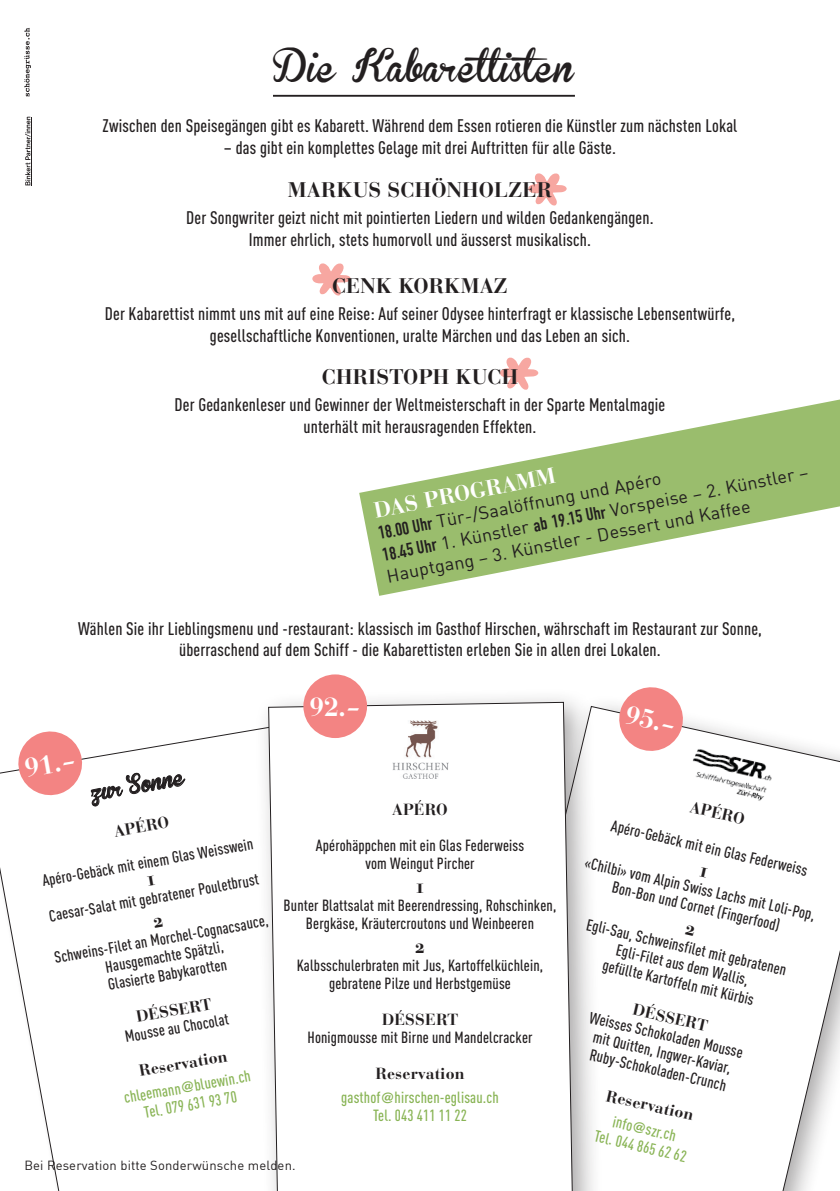
<style>
.page{position:relative;width:840px;height:1191px;background:#fff}
.page>*{position:absolute;margin:0;border:0;box-sizing:border-box;transform-origin:0 0}
.t1{font:32px "Brannboll Fet";letter-spacing:.01em;color:#231f20}
.t2{font:700 26.2px "Bauer Bodoni";color:#fff}
.t3{font:22px "Bauer Bodoni Bold Os F";color:#fff}
.t4{font:21px "Bauer Bodoni Bold Os F";letter-spacing:.01em;color:#231f20}
.t5{font:20px "Bauer Bodoni Bold Os F";color:#231f20}
.t6{font:18.4px "Brannboll Fet";color:#231f20}
.t7{font:500 18px "DIN Cond";letter-spacing:.01em;color:#231f20}
.t8{font:18px/22px "DIN";color:#231f20}
.t9{font:500 16px/18px "DIN Cond";letter-spacing:.01em;color:#231f20;text-align:center}
.t10{font:500 16px "DIN Cond";letter-spacing:.01em;color:#89b455}
.t11{font:16px "Bauer Bodoni Bold Os F";letter-spacing:.01em;color:#231f20}
.t12{font:13px "DIN";letter-spacing:.01em;color:#231f20}
.s1{font-family:"DIN Condensed";font-weight:700}
.s2{font-family:"Helvetica";font-weight:700;font-size:14px}
</style>
<div class="page">
<svg style="left:603px;top:706px;width:236px;height:485px"></svg>
<svg style="left:614px;top:687px;width:73px;height:68px"></svg>
<hr style="left:273px;top:95px;width:301px;height:2px;background:#231f20">
<svg style="left:0;top:729px;width:253px;height:462px"></svg>
<svg style="left:14px;top:729px;width:171px;height:77px"></svg>
<svg style="left:359px;top:399px;width:480px;height:197px;fill:#9abd6d"></svg>
<svg style="left:24px;top:28px;width:7px;height:68px"></svg>
<svg style="left:312px;top:263px;width:38px;height:33px"></svg>
<svg style="left:528px;top:173px;width:38px;height:33px"></svg>
<svg style="left:500px;top:357px;width:38px;height:33px"></svg>
<svg style="left:25px;top:117px;width:5px;height:68px"></svg>
<hr style="left:31px;top:117px;width:1px;height:68px;background:#231f20">
<div style="left:253px;top:687px;width:350px;height:504px;background:#231f20;opacity:.4"></div>
<svg style="left:268px;top:702px;width:304px;height:489px"></svg>
<img style="left:392px;top:720px;width:56px;height:58px">
<div style="left:303px;top:674px;width:64px;height:64px;background:#f38483;border-radius:50%"></div>
<img style="left:685px;top:745px;width:92px;height:59px">
<svg style="left:699px;top:866px;width:8px;height:11px"></svg>
<svg style="left:685px;top:925px;width:10px;height:11px"></svg>
<svg style="left:147px;top:875px;width:8px;height:11px"></svg>
<svg style="left:153px;top:916px;width:10px;height:11px"></svg>
<p class="t1" style="left:273px;top:51px;width:302px">Die Kabarettisten</p>
<p class="t7" style="left:102px;top:115px;width:636px">Zwischen den Speisegängen gibt es Kabarett. Während dem Essen rotieren die Künstler zum nächsten Lokal</p>
<p class="t7" style="left:224px;top:137px;width:393px">– das gibt ein komplettes Gelage mit drei Auftritten für alle Gäste.</p>
<p class="t4" style="left:288px;top:177px;width:265px">MARKUS SCHÖNHOLZER</p>
<p class="t7" style="left:186px;top:207px;width:468px">Der Songwriter geizt nicht mit pointierten Liedern und wilden Gedankengängen.</p>
<p class="t7" style="left:249px;top:229px;width:343px">Immer ehrlich, stets humorvoll und äusserst musikalisch.</p>
<p class="t4" style="left:332px;top:273px;width:177px">CENK KORKMAZ</p>
<p class="t7" style="left:105px;top:303px;width:631px">Der Kabarettist nimmt uns mit auf eine Reise: Auf seiner Odysee hinterfragt er klassische Lebensentwürfe,</p>
<p class="t7" style="left:210px;top:325px;width:421px">gesellschaftliche Konventionen, uralte Märchen und das Leben an sich.</p>
<p class="t4" style="left:322px;top:364px;width:197px">CHRISTOPH KUCH</p>
<p class="t7" style="left:174px;top:394px;width:492px">Der Gedankenleser und Gewinner der Weltmeisterschaft in der Sparte Mentalmagie</p>
<p class="t7" style="left:303px;top:416px;width:234px">unterhält mit herausragenden Effekten.</p>
<p class="t3" style="left:371px;top:497px;width:186px;rotate:-11deg">DAS PROGRAMM</p>
<p class="t8" style="left:380px;top:543px;width:434px;rotate:-11deg"><span class="s1">18.45 Uhr</span> 1. Künstler <span class="s1">ab 19.15 Uhr</span> Vorspeise – 2. Künstler –<br>Hauptgang – 3. Künstler - Dessert und Kaffee</p>
<p class="t8" style="left:376px;top:522px;width:289px;rotate:-11deg"><span class="s1">18.00 Uhr</span> Tür-/Saalöffnung und Apéro</p>
<p class="t7" style="left:78px;top:618px;width:685px">Wählen Sie ihr Lieblingsmenu und -restaurant: klassisch im Gasthof Hirschen, währschaft im Restaurant zur Sonne,</p>
<p class="t7" style="left:179px;top:639px;width:483px">überraschend auf dem Schiff - die Kabarettisten erleben Sie in allen drei Lokalen.</p>
<p class="t2" style="left:22px;top:752px;width:53px;rotate:-10deg">91.-</p>
<p class="t6" style="left:89px;top:783px;width:95px;rotate:-10deg">zur Sonne</p>
<p class="t11" style="left:112px;top:822px;width:57px;rotate:-10deg">APÉRO</p>
<p class="t9" style="left:41px;top:871px;width:215px;rotate:-10deg">Apéro-Gebäck mit einem Glas Weisswein</p>
<p class="t9" style="left:48px;top:906px;width:214px;rotate:-10deg">Caesar-Salat mit gebratener Pouletbrust</p>
<p class="t9" style="left:53px;top:948px;width:218px;rotate:-10deg">Schweins-Filet an Morchel-Cognacsauce,</p>
<p class="t9" style="left:104px;top:957px;width:121px;rotate:-10deg">Hausgemachte Spätzli,</p>
<p class="t9" style="left:107px;top:975px;width:122px;rotate:-10deg">Glasierte Babykarotten</p>
<p class="t11" style="left:134px;top:1007px;width:78px;rotate:-10deg">DÉSSERT</p>
<p class="t9" style="left:124px;top:1027px;width:106px;rotate:-10deg">Mousse au Chocolat</p>
<p class="t11" style="left:137px;top:1061px;width:91px;rotate:-10deg">Reservation</p>
<p class="t10" style="left:122px;top:1088px;width:130px;rotate:-10deg">chleemann<span class="s2">@</span>bluewin.ch</p>
<p class="t10" style="left:142px;top:1103px;width:95px;rotate:-10deg">Tel. 079 631 93 70</p>
<p class="t2" style="left:309px;top:691px;width:53px">92.-</p>
<p class="t11" style="left:392px;top:800px;width:57px">APÉRO</p>
<p class="t9" style="left:316px;top:836px;width:209px">Apérohäppchen mit ein Glas Federweiss</p>
<p class="t9" style="left:365px;top:854px;width:111px">vom Weingut Pircher</p>
<p class="t5" style="left:416px;top:874px;width:9px">1</p>
<p class="t9" style="left:283px;top:896px;width:274px">Bunter Blattsalat mit Beerendressing, Rohschinken,<br>Bergkäse, Kräutercroutons und Weinbeeren</p>
<p class="t5" style="left:415px;top:934px;width:11px">2</p>
<p class="t9" style="left:296px;top:956px;width:248px">Kalbsschulerbraten mit Jus, Kartoffelküchlein, gebratene Pilze und Herbstgemüse</p>
<p class="t11" style="left:381px;top:1010px;width:78px">DÉSSERT</p>
<p class="t9" style="left:307px;top:1028px;width:226px">Honigmousse mit Birne und Mandelcracker</p>
<p class="t11" style="left:375px;top:1064px;width:91px">Reservation</p>
<p class="t10" style="left:341px;top:1088px;width:159px">gasthof<span class="s2">@</span>hirschen-eglisau.ch</p>
<p class="t10" style="left:373px;top:1106px;width:95px">Tel. 043 411 11 22</p>
<p class="t12" style="left:24px;top:1157px;width:272px">Bei Reservation bitte Sonderwünsche melden.</p>
<p class="t2" style="left:629px;top:698px;width:53px;rotate:13deg">95.-</p>
<p class="t11" style="left:692px;top:797px;width:57px;rotate:13deg">APÉRO</p>
<p class="t9" style="left:613px;top:816px;width:202px;rotate:13deg">Apéro-Gebäck mit ein Glas Federweiss</p>
<p class="t9" style="left:587px;top:853px;width:237px;rotate:13deg">«Chilbi» vom Alpin Swiss Lachs mit Loli-Pop,</p>
<p class="t9" style="left:614px;top:877px;width:173px;rotate:13deg">Bon-Bon und Cornet (Fingerfood)</p>
<p class="t9" style="left:588px;top:915px;width:206px;rotate:13deg">Egli-Sau, Schweinsfilet mit gebratenen</p>
<p class="t9" style="left:618px;top:940px;width:137px;rotate:13deg">Egli-Filet aus dem Wallis,</p>
<p class="t9" style="left:604px;top:955px;width:156px;rotate:13deg">gefüllte Kartoffeln mit Kürbis</p>
<p class="t11" style="left:635px;top:999px;width:78px;rotate:13deg">DÉSSERT</p>
<p class="t9" style="left:591px;top:1008px;width:158px;rotate:13deg">Weisses Schokoladen Mousse</p>
<p class="t9" style="left:595px;top:1027px;width:142px;rotate:13deg">mit Quitten, Ingwer-Kaviar,</p>
<p class="t9" style="left:592px;top:1045px;width:141px;rotate:13deg">Ruby-Schokoladen-Crunch</p>
<p class="t11" style="left:608px;top:1085px;width:91px;rotate:13deg">Reservation</p>
<p class="t10" style="left:615px;top:1112px;width:66px;rotate:13deg">info<span class="s2">@</span>szr.ch</p>
<p class="t10" style="left:596px;top:1126px;width:95px;rotate:13deg">Tel. 044 865 62 62</p>
</div>
